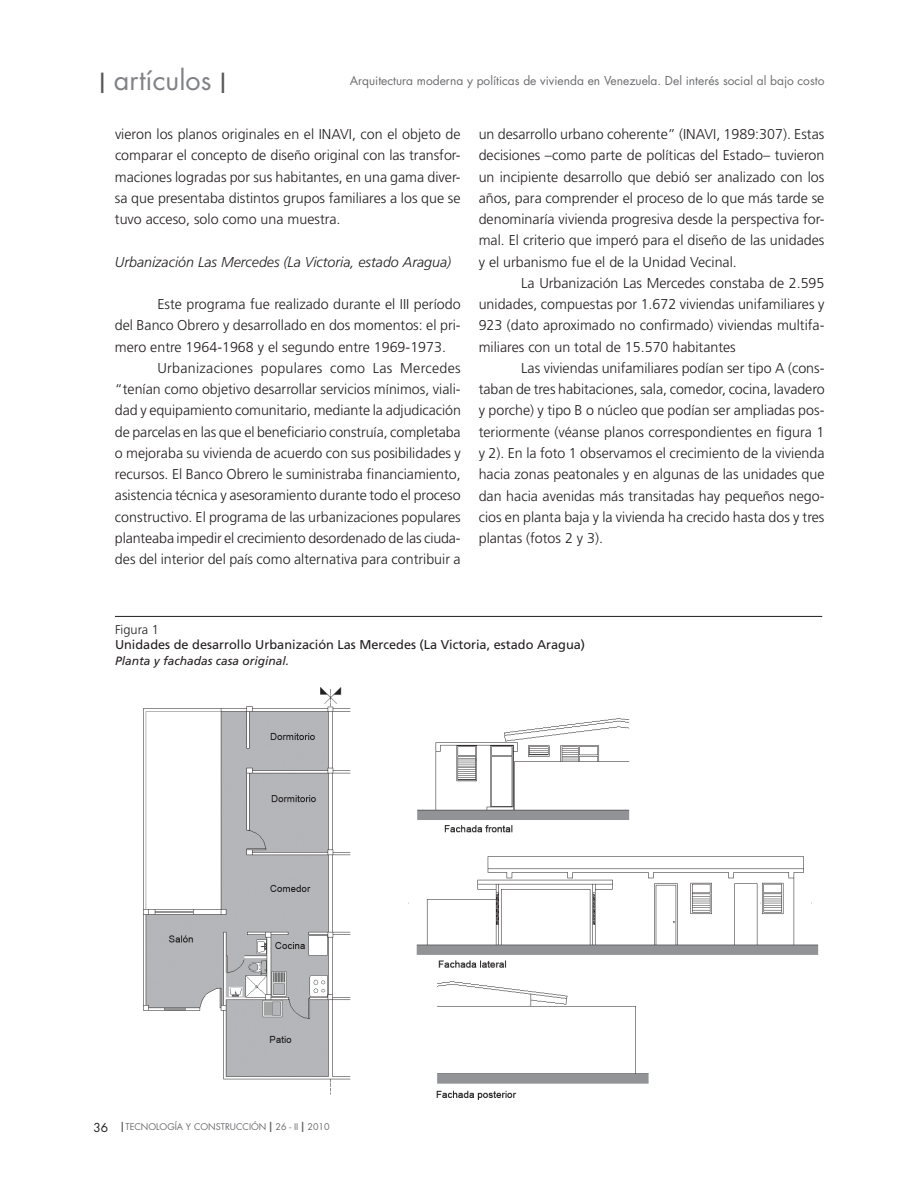
<style>
.page{position:relative;width:918px;height:1188px;background:#fff}
.page>*{position:absolute;margin:0;border:0;box-sizing:border-box;transform-origin:0 0}
.t1{font:27px "Futura";color:#808285}
.t2{font:300 14.25px/21.3px "Frutiger";color:#231f20;text-align:justify}
.t3{font:italic 300 14.25px "Frutiger";color:#231f20}
.t4{font:12.75px "Frutiger";color:#231f20}
.t5{font:300 12.75px "Frutiger";color:#231f20}
.t6{font:12px "Futura";color:#6c6d70}
.t7{font:italic 12px "Frutiger";color:#231f20}
.t8{font:9px "Futura";color:#6c6d70}
.s1{color:#57585a}
.s2{font-size:12px;color:#231f20}
.s3{font-size:13.5px;color:#57585a}
</style>
<div class="page">
<hr style="left:115px;top:616px;width:707px;height:1px;background:#231f20">
<img style="left:143px;top:687px;width:208px;height:408px">
<img style="left:408px;top:718px;width:411px;height:382px">
<h1 class="t1" style="left:99px;top:62px;width:129px"><span class="s1">I</span> artículos <span class="s1">I</span></h1>
<p class="t2" style="left:115px;top:123px;width:347px">vieron los planos originales en el INAVI, con el objeto de comparar el concepto de diseño original con las transfor&shy;maciones logradas por sus habitantes, en una gama diver&shy;sa que presentaba distintos grupos familiares a los que se tuvo acceso, solo como una muestra.</p>
<p class="t3" style="left:115px;top:254px;width:338px">Urbanización Las Mercedes (La Victoria, estado Aragua)</p>
<p class="t2" style="left:115px;top:294px;width:347px;text-indent:43px">Este programa fue realizado durante el III período del Banco Obrero y desarrollado en dos momentos: el pri&shy;mero entre 1964-1968 y el segundo entre 1969-1973.</p>
<p class="t2" style="left:115px;top:357px;width:348px;text-indent:43px">Urbanizaciones populares como Las Mercedes “tenían como objetivo desarrollar servicios mínimos, viali&shy;dad y equipamiento comunitario, mediante la adjudicación de parcelas en las que el beneficiario construía, completaba o mejoraba su vivienda de acuerdo con sus posibilidades y recursos. El Banco Obrero le suministraba financiamiento, asistencia técnica y asesoramiento durante todo el proceso constructivo. El programa de las urbanizaciones populares planteaba impedir el crecimiento desordenado de las ciuda&shy;des del interior del país como alternativa para contribuir a</p>
<p class="t6" style="left:350px;top:73px;width:476px">Arquitectura moderna y políticas de vivienda en Venezuela. Del interés social al bajo costo</p>
<p class="t2" style="left:479px;top:123px;width:347px">un desarrollo urbano coherente” (INAVI, 1989:307). Estas decisiones –como parte de políticas del Estado– tuvieron un incipiente desarrollo que debió ser analizado con los años, para comprender el proceso de lo que más tarde se denominaría vivienda progresiva desde la perspectiva for&shy;mal. El criterio que imperó para el diseño de las unidades y el urbanismo fue el de la Unidad Vecinal.</p>
<p class="t2" style="left:479px;top:272px;width:347px;text-indent:43px">La Urbanización Las Mercedes constaba de 2.595 unidades, compuestas por 1.672 viviendas unifamiliares y 923 (dato aproximado no confirmado) viviendas multifa&shy;miliares con un total de 15.570 habitantes</p>
<p class="t2" style="left:479px;top:357px;width:348px;text-indent:43px">Las viviendas unifamiliares podían ser tipo A (cons&shy;taban de tres habitaciones, sala, comedor, cocina, lavadero y porche) y tipo B o núcleo que podían ser ampliadas pos&shy;teriormente (véanse planos correspondientes en figura 1 y 2). En la foto 1 observamos el crecimiento de la vivienda hacia zonas peatonales y en algunas de las unidades que dan hacia avenidas más transitadas hay pequeños nego&shy;cios en planta baja y la vivienda ha crecido hasta dos y tres plantas (fotos 2 y 3).</p>
<p class="t5" style="left:115px;top:622px;width:45px">Figura 1</p>
<p class="t4" style="left:115px;top:637px;width:472px">Unidades de desarrollo Urbanización Las Mercedes (La Victoria, estado Aragua)</p>
<p class="t7" style="left:115px;top:654px;width:176px">Planta y fachadas casa original.</p>
<p class="t8" style="left:93px;top:1121px;width:238px"><span class="s2">36</span> <span class="s3">I</span> TECNOLOGÍA Y CONSTRUCCIÓN <span class="s3">I</span> 26 - II <span class="s3">I</span> 2010</p>
</div>
